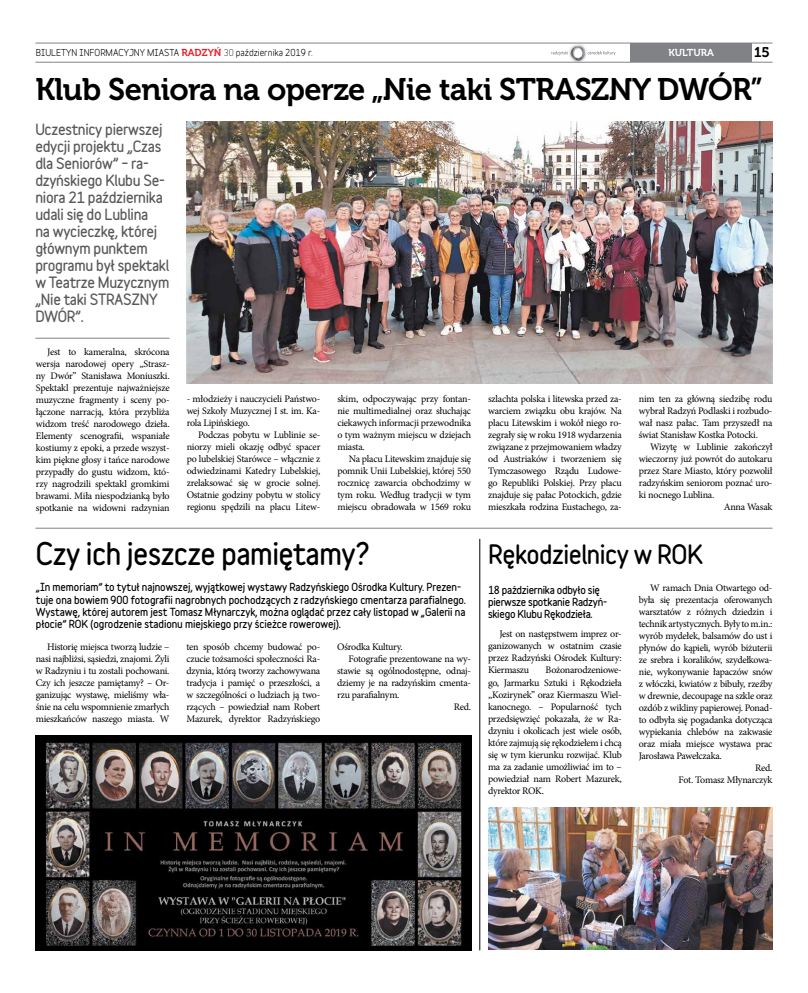
<style>
.page{position:relative;width:808px;height:993px;background:#fff}
.page>*{position:absolute;margin:0;border:0;box-sizing:border-box;transform-origin:0 0}
.t1{font:31px "Museo 700";letter-spacing:-.02em;color:#000}
.t2{font:900 28px "Variable";letter-spacing:-.02em;color:#000}
.t3{font:900 24px "Variable";letter-spacing:-.02em;color:#000}
.t4{font:900 14px/17px "Variable";letter-spacing:-.02em;color:#58595b}
.t5{font:14px "Museo 700";color:#000}
.t6{font:10px/12px "Minion Pro";letter-spacing:-.025em;color:#000;text-align:justify}
.t7{font:900 10px/12.2px "Variable";letter-spacing:-.01em;color:#000}
.t8{font:10px "Museo 700";color:#fff}
.t9{font:700 9px "Variable";color:#000}
.s1{font-family:"Museo 700";font-weight:400;font-size:10px;color:#ed1d24}
.s2{font-weight:400}
</style>
<div class="page">
<img style="left:545px;top:42px;width:77px;height:20px">
<svg style="left:551px;top:51px;width:64px;height:4px"></svg>
<img style="left:488px;top:807px;width:284px;height:142px">
<img style="left:35px;top:735px;width:436px;height:215px">
<hr style="left:35px;top:62px;width:737px;height:1px;background:#808285">
<div style="left:631px;top:43px;width:121px;height:19px;background:#808285"></div>
<hr style="left:35px;top:43px;width:737px;height:1px;background:#808285">
<img style="left:187px;top:121px;width:586px;height:262px">
<hr style="left:35px;top:527px;width:737px;height:1px;background:#808285">
<hr style="left:479px;top:538px;width:1px;height:412px;background:#000">
<hr style="left:35px;top:338px;width:135px;height:1px;background:#808285">
<p class="t9" style="left:36px;top:45px;width:278px">BIULETYN INFORMACYJNY MIASTA <span class="s1">RADZYŃ</span> <span class="s2">30</span> października 2019 r.</p>
<p class="t8" style="left:668px;top:47px;width:27px">ku Ltura</p>
<h3 class="t5" style="left:754px;top:45px;width:17px">15</h3>
<h1 class="t1" style="left:35px;top:72px;width:729px">Klub Seniora na operze „Nie taki STRASZNY DWÓR”</h1>
<h3 class="t4" style="left:35px;top:121px;width:136px">Uczestnicy pierwszej edycji projektu „Czas dla Seniorów” – ra&shy;dzyńskiego Klubu Se&shy;niora 21 października udali się do Lublina<br>na wycieczkę, której głównym punktem programu był spektakl w Teatrze Muzycznym „Nie taki STRASZNY<br>DWÓR”.</h3>
<p class="t6" style="left:36px;top:345px;width:135px;text-indent:11px">Jest to kameralna, skrócona wersja narodowej opery „Strasz&shy;ny Dwór” Stanisława Moniuszki.<br>Spektakl prezentuje najważniejsze muzyczne fragmenty i sceny po&shy;łączone narracją, która przybliża widzom treść narodowego dzieła.<br>Elementy scenografii, wspaniałe kostiumy z epoki, a przede wszyst&shy;kim piękne głosy i tańce narodowe przypadły do gustu widzom, któ&shy;rzy nagrodzili spektakl gromkimi brawami. Miła niespodzianką było spotkanie na widowni radzynian</p>
<p class="t6" style="left:187px;top:392px;width:135px">- młodzieży i nauczycieli Państwo&shy;wej Szkoły Muzycznej I st. im. Ka&shy;rola Lipińskiego.</p>
<p class="t6" style="left:187px;top:428px;width:135px;text-indent:11px">Podczas pobytu w Lublinie se&shy;niorzy mieli okazję odbyć spacer po lubelskiej Starówce – włącznie z odwiedzinami Katedry Lubelskiej, zrelaksować się w grocie solnej.<br>Ostatnie godziny pobytu w stolicy regionu spędzili na placu Litew-</p>
<p class="t6" style="left:337px;top:392px;width:135px">skim, odpoczywając przy fontan&shy;nie multimedialnej oraz słuchając ciekawych informacji przewodnika o tym ważnym miejscu w dziejach miasta.</p>
<p class="t6" style="left:337px;top:452px;width:135px;text-indent:11px">Na placu Litewskim znajduje się pomnik Unii Lubelskiej, której 550 rocznicę zawarcia obchodzimy w tym roku. Według tradycji w tym miejscu obradowała w 1569 roku</p>
<p class="t6" style="left:488px;top:392px;width:135px">szlachta polska i litewska przed za&shy;warciem związku obu krajów. Na placu Litewskim i wokół niego ro&shy;zegrały się w roku 1918 wydarzenia związane z przejmowaniem władzy od Austriaków i tworzeniem się Tymczasowego Rządu Ludowe&shy;go Republiki Polskiej. Przy placu znajduje się pałac Potockich, gdzie mieszkała rodzina Eustachego, za-</p>
<p class="t6" style="left:639px;top:392px;width:135px">nim ten za główną siedzibę rodu wybrał Radzyń Podlaski i rozbudo&shy;wał nasz pałac. Tam przyszedł na świat Stanisław Kostka Potocki.</p>
<p class="t6" style="left:650px;top:440px;width:124px">Wizytę w Lublinie zakończył</p>
<p class="t6" style="left:639px;top:452px;width:135px">wieczorny już powrót do autokaru</p>
<p class="t6" style="left:639px;top:464px;width:135px">przez Stare Miasto, który pozwolił</p>
<p class="t6" style="left:639px;top:476px;width:135px">radzyńskim seniorom poznać uro-</p>
<p class="t6" style="left:639px;top:488px;width:77px">ki nocnego Lublina.</p>
<p class="t6" style="left:724px;top:500px;width:50px">Anna Wasak</p>
<h2 class="t2" style="left:36px;top:531px;width:336px">Czy ich jeszcze pamiętamy?</h2>
<h3 class="t3" style="left:488px;top:535px;width:217px">Rękodzielnicy w ROK</h3>
<p class="t7" style="left:36px;top:581px;width:432px">„In memoriam” to tytuł najnowszej, wyjątkowej wystawy Radzyńskiego Ośrodka Kultury. Prezen&shy;tuje ona bowiem 900 fotografii nagrobnych pochodzących z radzyńskiego cmentarza parafialnego.<br>Wystawę, której autorem jest Tomasz Młynarczyk, można oglądać przez cały listopad w „Galerii na płocie” ROK (ogrodzenie stadionu miejskiego przy ścieżce rowerowej).</p>
<p class="t6" style="left:650px;top:581px;width:124px">W ramach Dnia Otwartego od-</p>
<p class="t6" style="left:639px;top:593px;width:135px">była się prezentacja oferowanych</p>
<p class="t6" style="left:639px;top:605px;width:135px">warsztatów z różnych dziedzin i</p>
<p class="t6" style="left:639px;top:617px;width:135px">technik artystycznych. Były to m.in.:</p>
<p class="t6" style="left:639px;top:629px;width:135px">wyrób mydełek, balsamów do ust i</p>
<p class="t6" style="left:639px;top:641px;width:135px">płynów do kąpieli, wyrób biżuterii</p>
<p class="t6" style="left:639px;top:653px;width:135px">ze srebra i koralików, szydełkowa-</p>
<p class="t6" style="left:639px;top:665px;width:135px">nie, wykonywanie łapaczów snów</p>
<p class="t6" style="left:639px;top:677px;width:135px">z włóczki, kwiatów z bibuły, rzeźby</p>
<p class="t6" style="left:639px;top:689px;width:135px">w drewnie, decoupage na szkle oraz</p>
<p class="t6" style="left:639px;top:701px;width:135px">ozdób z wikliny papierowej. Ponad-</p>
<p class="t6" style="left:639px;top:713px;width:135px">to odbyła się pogadanka dotycząca</p>
<p class="t6" style="left:639px;top:725px;width:135px">wypiekania chlebów na zakwasie</p>
<p class="t6" style="left:639px;top:737px;width:135px">oraz miała miejsce wystawa prac</p>
<p class="t6" style="left:639px;top:749px;width:84px">Jarosława Pawełczaka.</p>
<p class="t6" style="left:755px;top:761px;width:19px">Red.</p>
<p class="t6" style="left:678px;top:773px;width:95px">Fot. Tomasz Młynarczyk</p>
<p class="t7" style="left:488px;top:583px;width:121px">18 października odbyło się pierwsze spotkanie Radzyń&shy;skiego Klubu Rękodzieła.</p>
<p class="t6" style="left:488px;top:628px;width:135px;text-indent:11px">Jest on następstwem imprez or&shy;ganizowanych w ostatnim czasie przez Radzyński Ośrodek Kultury:<br>Kiermaszu</p>
<p class="t6" style="left:36px;top:640px;width:135px;text-indent:11px">Historię miejsca tworzą ludzie – nasi najbliżsi, sąsiedzi, znajomi. Żyli w Radzyniu i tu zostali pochowani.<br>Czy ich jeszcze pamiętamy? – Or&shy;ganizując wystawę, mieliśmy wła&shy;śnie na celu wspomnienie zmarłych mieszkańców naszego miasta. W</p>
<p class="t6" style="left:187px;top:640px;width:135px">ten sposób chcemy budować po&shy;czucie tożsamości społeczności Ra&shy;dzynia, którą tworzy zachowywana tradycja i pamięć o przeszłości, a w szczególności o ludziach ją two&shy;rzących – powiedział nam Robert Mazurek, dyrektor Radzyńskiego</p>
<p class="t6" style="left:337px;top:640px;width:67px">Ośrodka Kultury.</p>
<p class="t6" style="left:349px;top:652px;width:124px">Fotografie prezentowane na wy-</p>
<p class="t6" style="left:337px;top:664px;width:135px">stawie są ogólnodostępne, odnaj-</p>
<p class="t6" style="left:337px;top:676px;width:135px">dziemy je na radzyńskim cmenta-</p>
<p class="t6" style="left:337px;top:688px;width:64px">rzu parafialnym.</p>
<p class="t6" style="left:454px;top:700px;width:19px">Red.</p>
<p class="t6" style="left:488px;top:664px;width:135px;text-indent:58px">Bożonarodzeniowe&shy;go, Jarmarku Sztuki i Rękodzieła „Kozirynek” oraz Kiermaszu Wiel&shy;kanocnego. – Popularność tych przedsięwzięć pokazała, że w Ra&shy;dzyniu i okolicach jest wiele osób, które zajmują się rękodziełem i chcą się w tym kierunku rozwijać. Klub ma za zadanie umożliwiać im to – powiedział nam Robert Mazurek, dyrektor ROK.</p>
</div>
